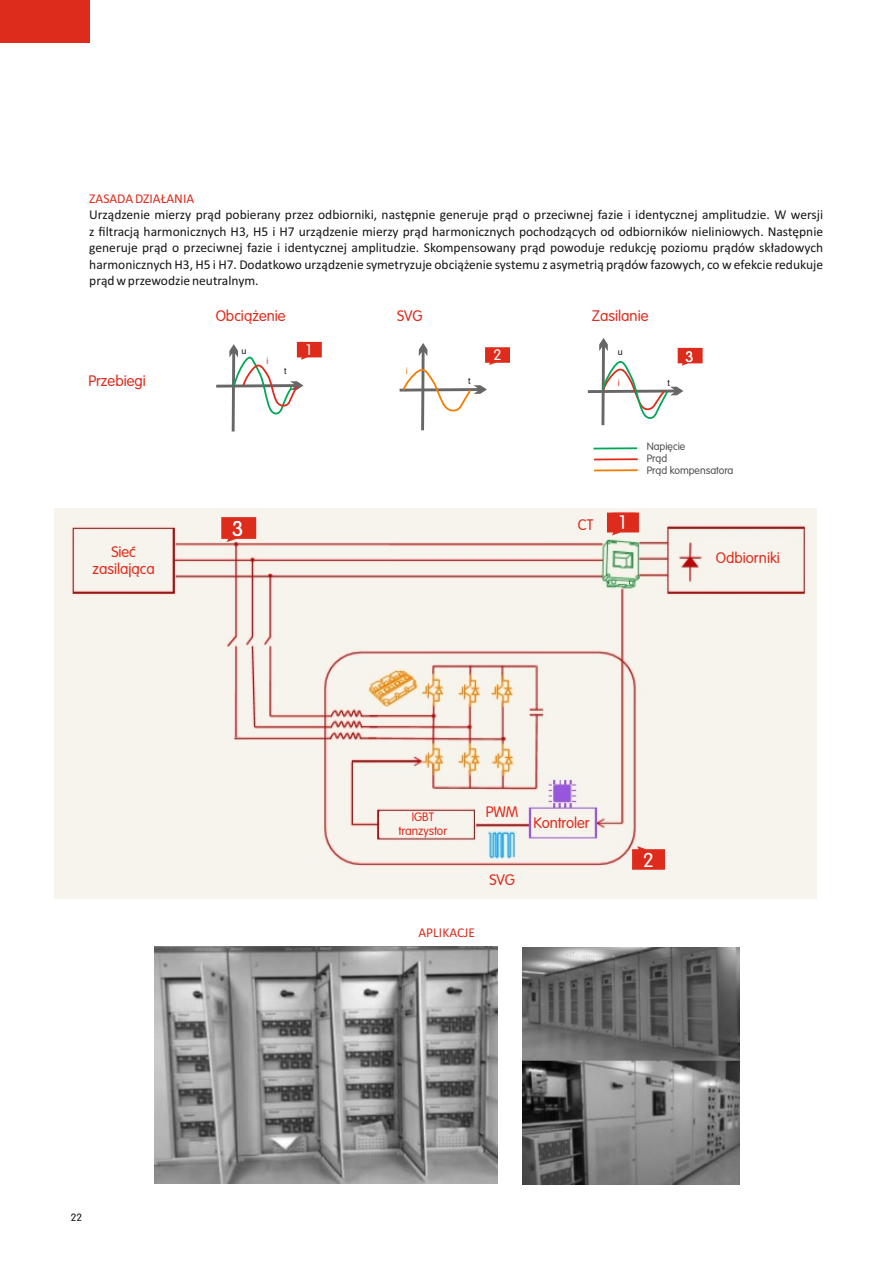
<style>
.page{position:relative;width:893px;height:1263px;background:#fff}
.page>*{position:absolute;margin:0;border:0;box-sizing:border-box;transform-origin:0 0}
.t1{font:21px "Vogue";color:#fff}
.t2{font:19.8px "Vogue";color:#fff}
.t3{font:19.2px "Vogue";color:#fff}
.t4{font:15px/17.1px "Vogue";color:#dd2b1c;text-align:center}
.t5{font:15px "Vogue";color:#fff}
.t6{font:13.5px/16.5px "Calibri";color:#151616;text-align:justify}
.t7{font:13.5px "Calibri";color:#dd2b1c}
.t8{font:12px/13.6px "Vogue";color:#dd2b1c;text-align:center}
.t9{font:10.5px/12px "Vogue";color:#4e4e4d}
.t10{font:10.5px "Vogue";color:#151616}
.t11{font:9px "Arial";color:#151616}
.t12{font:9px "Arial";color:#dd2b1c}
.t13{font:9px "Arial";color:#f27e00}
</style>
<div class="page">
<img style="left:54px;top:509px;width:763px;height:389px">
<svg style="left:221px;top:517px;width:35px;height:25px"></svg>
<svg style="left:607px;top:513px;width:32px;height:22px"></svg>
<svg style="left:632px;top:846px;width:33px;height:24px"></svg>
<img style="left:154px;top:946px;width:344px;height:237px">
<img style="left:522px;top:947px;width:218px;height:238px">
<hr style="left:593px;top:447px;width:44px;height:2px;background:#00a759">
<hr style="left:594px;top:458px;width:44px;height:2px;background:#dd2b1c">
<hr style="left:594px;top:469px;width:44px;height:2px;background:#f27e00">
<svg style="left:216px;top:342px;width:106px;height:89px"></svg>
<svg style="left:588px;top:338px;width:115px;height:87px"></svg>
<svg style="left:400px;top:343px;width:110px;height:87px"></svg>
<div style="left:83px;top:539px;width:81px;height:45px;background:#f7f4ed"></div>
<div style="left:703px;top:542px;width:81px;height:45px;background:#f7f4ed"></div>
<div style="left:379px;top:812px;width:91px;height:25px;background:#f7f4ed"></div>
<div style="left:532px;top:810px;width:60px;height:25px;background:#f7f4ed"></div>
<div style="left:476px;top:798px;width:50px;height:25px;background:#f7f4ed"></div>
<div style="left:477px;top:867px;width:50px;height:25px;background:#f7f4ed"></div>
<div style="left:542px;top:515px;width:61px;height:25px;background:#f7f4ed"></div>
<div style="left:0;top:0;width:89px;height:43px;background:#dd2b1c"></div>
<p class="t7" style="left:89px;top:193px;width:106px">ZASADA DZIAŁANIA</p>
<p class="t6" style="left:89px;top:208px;width:735px">Urządzenie mierzy prąd pobierany przez odbiorniki, następnie generuje prąd o przeciwnej fazie i identycznej amplitudzie. W wersji z filtracją harmonicznych H3, H5 i H7 urządzenie mierzy prąd harmonicznych pochodzących od odbiorników nieliniowych. Następnie generuje prąd o przeciwnej fazie i identycznej amplitudzie. Skompensowany prąd powoduje redukcję poziomu prądów składowych harmonicznych H3, H5 i H7. Dodatkowo urządzenie symetryzuje obciążenie systemu z asymetrią prądów fazowych, co w efekcie redukuje prąd w przewodzie neutralnym.</p>
<p class="t4" style="left:88px;top:374px;width:59px">Przebiegi</p>
<p class="t4" style="left:216px;top:308px;width:71px">Obciążenie</p>
<p class="t4" style="left:397px;top:308px;width:27px">SVG</p>
<p class="t4" style="left:592px;top:308px;width:58px">Zasilanie</p>
<p class="t11" style="left:241px;top:348px;width:7px">u</p>
<p class="t12" style="left:267px;top:358px;width:3px">i</p>
<p class="t5" style="left:306px;top:343px;width:7px">1</p>
<p class="t5" style="left:493px;top:348px;width:10px">2</p>
<p class="t5" style="left:685px;top:350px;width:10px">3</p>
<p class="t11" style="left:618px;top:349px;width:7px">u</p>
<p class="t12" style="left:618px;top:379px;width:3px">i</p>
<p class="t11" style="left:667px;top:379px;width:4px">t</p>
<p class="t11" style="left:284px;top:368px;width:4px">t</p>
<p class="t13" style="left:406px;top:367px;width:3px">i</p>
<p class="t11" style="left:468px;top:377px;width:4px">t</p>
<h1 class="t1" style="left:232px;top:520px;width:13px">3</h1>
<p class="t4" style="left:578px;top:517px;width:17px">CT</p>
<h3 class="t3" style="left:619px;top:514px;width:8px">1</h3>
<p class="t9" style="left:647px;top:441px;width:88px">Napięcie<br>Prąd<br>Prąd kompensatora</p>
<p class="t4" style="left:92px;top:544px;width:64px">Sieć zasilająca</p>
<p class="t4" style="left:716px;top:551px;width:65px">Odbiorniki</p>
<p class="t10" style="left:71px;top:1212px;width:13px">22</p>
<p class="t4" style="left:486px;top:804px;width:34px">PWM</p>
<p class="t8" style="left:399px;top:811px;width:50px">IGBT tranzystor</p>
<p class="t4" style="left:534px;top:816px;width:58px">Kontroler</p>
<p class="t4" style="left:490px;top:872px;width:27px">SVG</p>
<p class="t7" style="left:418px;top:926px;width:58px">APLIKACJE</p>
<h2 class="t2" style="left:643px;top:852px;width:12px">2</h2>
</div>
